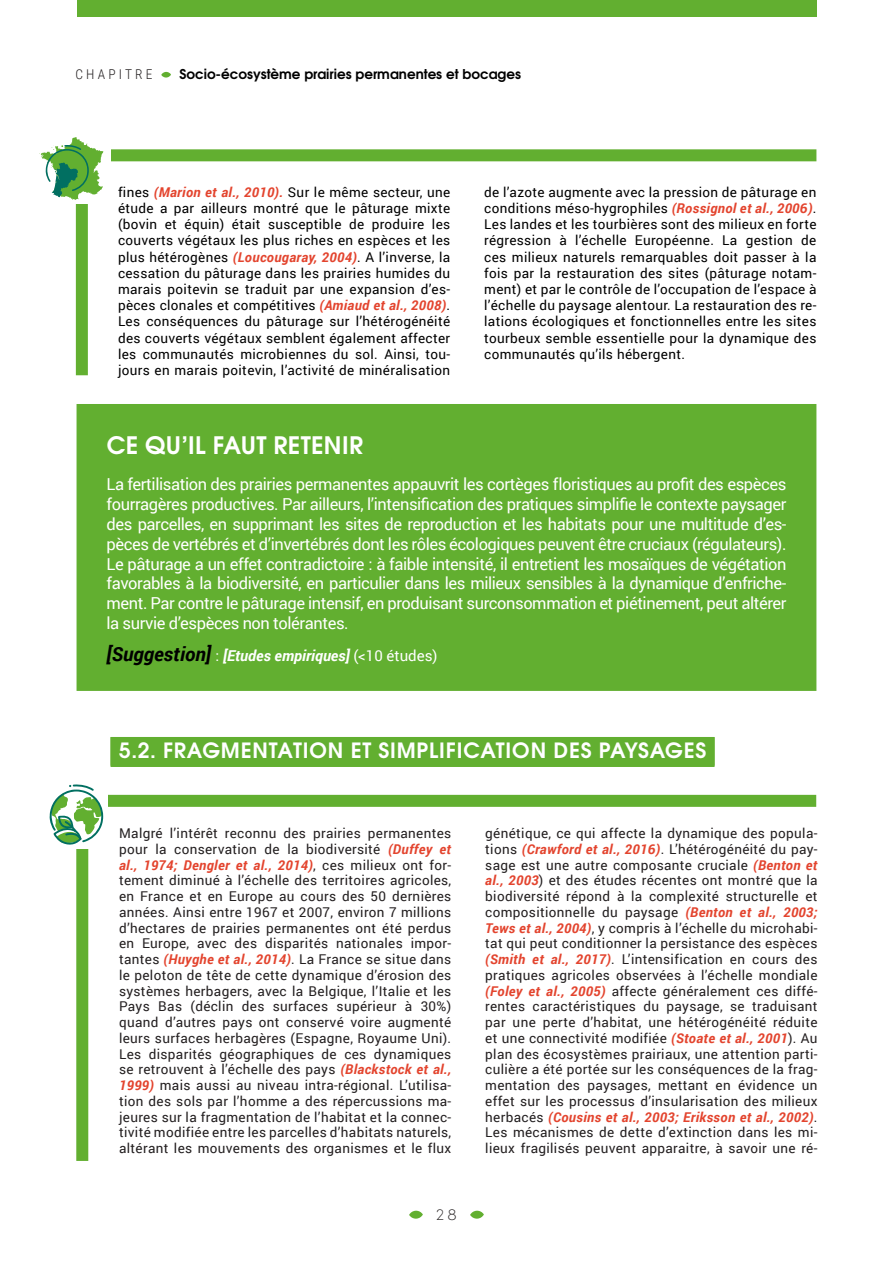
<style>
.page{position:relative;width:893px;height:1263px;background:#fff}
.page>*{position:absolute;margin:0;border:0;box-sizing:border-box;transform-origin:0 0}
.t1{font:700 24px "Te X Gyre Adventor";letter-spacing:.015em;color:#fff}
.t2{font:700 21px "Te X Gyre Adventor";letter-spacing:.04em;color:#fff}
.t3{font:16.5px/19.8px "Roboto";letter-spacing:-.025em;color:#fff;text-align:justify}
.t4{font:italic 700 15px "Roboto";color:#fff}
.t5{font:15px "Intro Light Alt";color:#231f20}
.t6{font:13.5px/15.8px "Roboto";letter-spacing:.025em;color:#231f20;text-align:justify}
.t7{font:13.5px/16.2px "Roboto";letter-spacing:.025em;color:#000;text-align:justify}
.t8{font:700 13.5px "Te X Gyre Adventor";color:#000}
.t9{font:300 13.5px "Roboto Condensed";letter-spacing:.235em;color:#231f20}
.s1{font-weight:700;font-style:italic;color:#e3442e}
.s2{font-size:19.5px;color:#000}
.s3{font-weight:400;font-style:normal}
</style>
<div class="page">
<svg style="left:161px;top:72px;width:10px;height:6px"></svg>
<div style="left:77px;top:0;width:739px;height:17px;background:#62af30"></div>
<svg style="left:409px;top:1210px;width:14px;height:9px"></svg>
<svg style="left:470px;top:1210px;width:14px;height:9px"></svg>
<svg style="left:75px;top:149px;width:742px;height:227px"></svg>
<div style="left:39px;top:136px;width:72px;height:67px;background:#fff"></div>
<svg style="left:39px;top:137px;width:65px;height:63px"></svg>
<div style="left:79px;top:406px;width:735px;height:283px;background:#62af30"></div>
<div style="left:77px;top:404px;width:739px;height:287px;border:4px solid #62af30"></div>
<svg style="left:76px;top:794px;width:741px;height:367px"></svg>
<div style="left:43px;top:779px;width:65px;height:70px;background:#fff"></div>
<svg style="left:50px;top:784px;width:53px;height:61px"></svg>
<div style="left:111px;top:737px;width:603px;height:30px;background:#62af30"></div>
<p class="t9" style="left:75px;top:65px;width:79px">CHAPITRE</p>
<p class="t8" style="left:179px;top:62px;width:343px">Socio-écosystème prairies permanentes et bocages</p>
<p class="t7" style="left:118px;top:183px;width:334px">fines <span class="s1">(Marion et al., 2010).</span> Sur le même secteur, une étude a par ailleurs montré que le pâturage mixte (bovin et équin) était susceptible de produire les couverts végétaux les plus riches en espèces et les plus hétérogènes <span class="s1">(Loucougaray, 2004)</span>. A l’inverse, la cessation du pâturage dans les prairies humides du marais poitevin se traduit par une expansion d’es&shy;pèces clonales et compétitives <span class="s1">(Amiaud et al., 2008)</span>.<br>Les conséquences du pâturage sur l’hétérogénéité des couverts végétaux semblent également affecter les communautés microbiennes du sol. Ainsi, tou&shy;jours en marais poitevin, l’activité de minéralisation</p>
<p class="t7" style="left:484px;top:183px;width:334px">de l’azote augmente avec la pression de pâturage en conditions méso-hygrophiles <span class="s1">(Rossignol et al., 2006)</span>.<br>Les landes et les tourbières sont des milieux en forte régression à l’échelle Européenne. La gestion de ces milieux naturels remarquables doit passer à la fois par la restauration des sites (pâturage notam&shy;ment) et par le contrôle de l’occupation de l’espace à l’échelle du paysage alentour. La restauration des re&shy;lations écologiques et fonctionnelles entre les sites tourbeux semble essentielle pour la dynamique des communautés qu’ils hébergent.</p>
<h1 class="t1" style="left:107px;top:424px;width:258px">CE QU’IL FAUT RETENIR</h1>
<p class="t3" style="left:107px;top:474px;width:681px">La fertilisation des prairies permanentes appauvrit les cortèges floristiques au profit des espèces fourragères productives. Par ailleurs, l’intensification des pratiques simplifie le contexte paysager des parcelles, en supprimant les sites de reproduction et les habitats pour une multitude d’es&shy;pèces de vertébrés et d’invertébrés dont les rôles écologiques peuvent être cruciaux (régulateurs).<br>Le pâturage a un effet contradictoire : à faible intensité, il entretient les mosaïques de végétation favorables à la biodiversité, en particulier dans les milieux sensibles à la dynamique d’enfriche&shy;ment. Par contre le pâturage intensif, en produisant surconsommation et piétinement, peut altérer la survie d’espèces non tolérantes.</p>
<p class="t4" style="left:107px;top:645px;width:332px"><span class="s2">[Suggestion]</span> <span class="s3">:</span> [Etudes empiriques] <span class="s3">(&lt;10 études)</span></p>
<h2 class="t2" style="left:119px;top:732px;width:589px">5.2. FRAGMENTATION ET SIMPLIFICATION DES PAYSAGES</h2>
<p class="t6" style="left:119px;top:825px;width:334px">Malgré l’intérêt reconnu des prairies permanentes pour la conservation de la biodiversité <span class="s1">(Duffey et al., 1974; Dengler et al., 2014)</span>, ces milieux ont for&shy;tement diminué à l’échelle des territoires agricoles, en France et en Europe au cours des 50 dernières années. Ainsi entre 1967 et 2007, environ 7 millions d’hectares de prairies permanentes ont été perdus en Europe, avec des disparités nationales impor&shy;tantes <span class="s1">(Huyghe et al., 2014)</span>. La France se situe dans le peloton de tête de cette dynamique d’érosion des systèmes herbagers, avec la Belgique, l’Italie et les Pays Bas (déclin des surfaces supérieur à 30%) quand d’autres pays ont conservé voire augmenté leurs surfaces herbagères (Espagne, Royaume Uni).<br>Les disparités géographiques de ces dynamiques se retrouvent à l’échelle des pays <span class="s1">(Blackstock et al., 1999)</span> mais aussi au niveau intra-régional. L’utilisa&shy;tion des sols par l’homme a des répercussions ma&shy;jeures sur la fragmentation de l’habitat et la connec&shy;tivité modifiée entre les parcelles d’habitats naturels, altérant les mouvements des organismes et le flux</p>
<p class="t6" style="left:485px;top:825px;width:334px">génétique, ce qui affecte la dynamique des popula&shy;tions <span class="s1">(Crawford et al., 2016)</span>. L’hétérogénéité du pay&shy;sage est une autre composante cruciale <span class="s1">(Benton et al., 2003</span>) et des études récentes ont montré que la biodiversité répond à la complexité structurelle et compositionnelle du paysage <span class="s1">(Benton et al., 2003; Tews et al., 2004)</span>, y compris à l’échelle du microhabi&shy;tat qui peut conditionner la persistance des espèces <span class="s1">(Smith et al., 2017)</span>. L’intensification en cours des pratiques agricoles observées à l’échelle mondiale <span class="s1">(Foley et al., 2005)</span> affecte généralement ces diffé&shy;rentes caractéristiques du paysage, se traduisant par une perte d’habitat, une hétérogénéité réduite et une connectivité modifiée <span class="s1">(Stoate et al., 2001</span>). Au plan des écosystèmes prairiaux, une attention parti&shy;culière a été portée sur les conséquences de la frag&shy;mentation des paysages, mettant en évidence un effet sur les processus d’insularisation des milieux herbacés <span class="s1">(Cousins et al., 2003; Eriksson et al., 2002)</span>.<br>Les mécanismes de dette d’extinction dans les mi&shy;lieux fragilisés peuvent apparaitre, à savoir une ré-</p>
<p class="t5" style="left:436px;top:1205px;width:22px">28</p>
</div>
